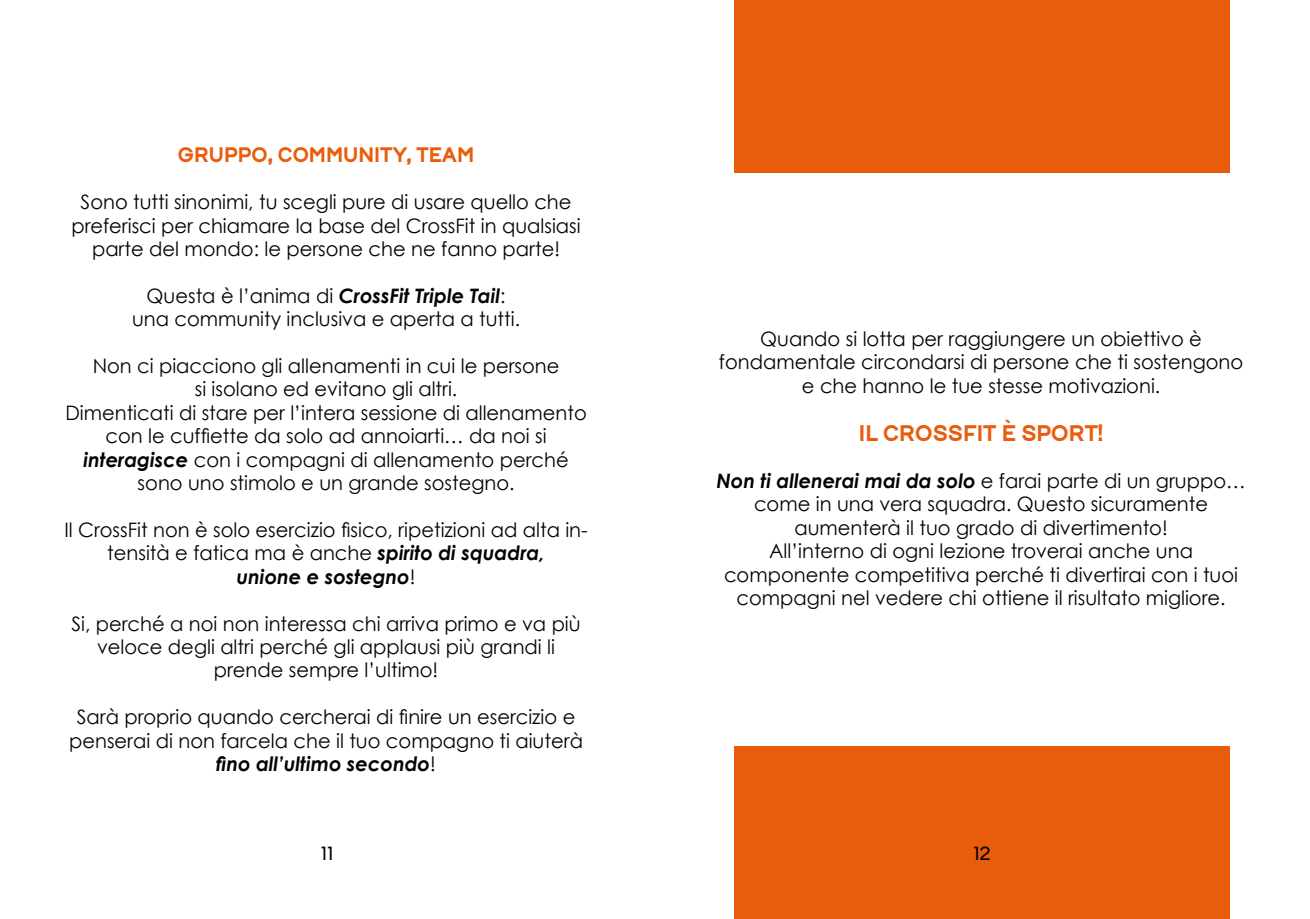
<style>
.page{position:relative;width:1310px;height:919px;background:#fff}
.page>*{position:absolute;margin:0;border:0;box-sizing:border-box;transform-origin:0 0}
.t1{font:700 21.45px "Breymont";color:#e95c0c}
.t2{font:19.95px/23.4px "Century Gothic";color:#020304;text-align:center}
.t3{font:700 19.95px "Breymont";color:#e95c0c}
.t4{font:300 18px "Breymont";color:#000}
.s1{font-weight:700;font-style:italic}
</style>
<div class="page">
<div style="left:735px;top:746px;width:495px;height:172px;background:#e95c0c"></div>
<div style="left:735px;top:0;width:495px;height:173px;background:#e95c0c"></div>
<p class="t3" style="left:178px;top:142px;width:298px">GRUPPO, COMMUNITY, TEAM</p>
<p class="t2" style="left:71px;top:190px;width:511px">Sono tutti sinonimi, tu scegli pure di usare quello che preferisci per chiamare la base del CrossFit in qualsiasi parte del mondo: le persone che ne fanno parte!</p>
<p class="t2" style="left:132px;top:283px;width:389px">Questa è l’anima di <span class="s1">CrossFit Triple Tail</span>: una community inclusiva e aperta a tutti.</p>
<p class="t2" style="left:65px;top:354px;width:523px">Non ci piacciono gli allenamenti in cui le persone<br>si isolano ed evitano gli altri.<br>Dimenticati di stare per l’intera sessione di allenamento con le cuffiette da solo ad annoiarti… da noi si <span class="s1">interagisce</span> con i compagni di allenamento perché sono uno stimolo e un grande sostegno.</p>
<p class="t2" style="left:64px;top:517px;width:525px">Il CrossFit non è solo esercizio fisico, ripetizioni ad alta in&shy;tensità e fatica ma è anche <span class="s1">spirito di squadra,<br>unione e sostegno</span>!</p>
<p class="t2" style="left:71px;top:611px;width:511px">Si, perché a noi non interessa chi arriva primo e va più veloce degli altri perché gli applausi più grandi li prende sempre l’ultimo!</p>
<p class="t2" style="left:69px;top:705px;width:515px">Sarà proprio quando cercherai di finire un esercizio e penserai di non farcela che il tuo compagno ti aiuterà <span class="s1">fino all’ultimo secondo</span>!</p>
<p class="t4" style="left:320px;top:842px;width:14px">11</p>
<p class="t2" style="left:719px;top:326px;width:526px">Quando si lotta per raggiungere un obiettivo è fondamentale circondarsi di persone che ti sostengono e che hanno le tue stesse motivazioni.</p>
<p class="t1" style="left:859px;top:419px;width:246px">IL CROSSFIT È SPORT!</p>
<p class="t2" style="left:716px;top:468px;width:531px"><span class="s1">Non ti allenerai mai da solo</span> e farai parte di un gruppo… come in una vera squadra. Questo sicuramente aumenterà il tuo grado di divertimento!<br>All’interno di ogni lezione troverai anche una componente competitiva perché ti divertirai con i tuoi compagni nel vedere chi ottiene il risultato migliore.</p>
<p class="t4" style="left:973px;top:842px;width:19px">12</p>
</div>
